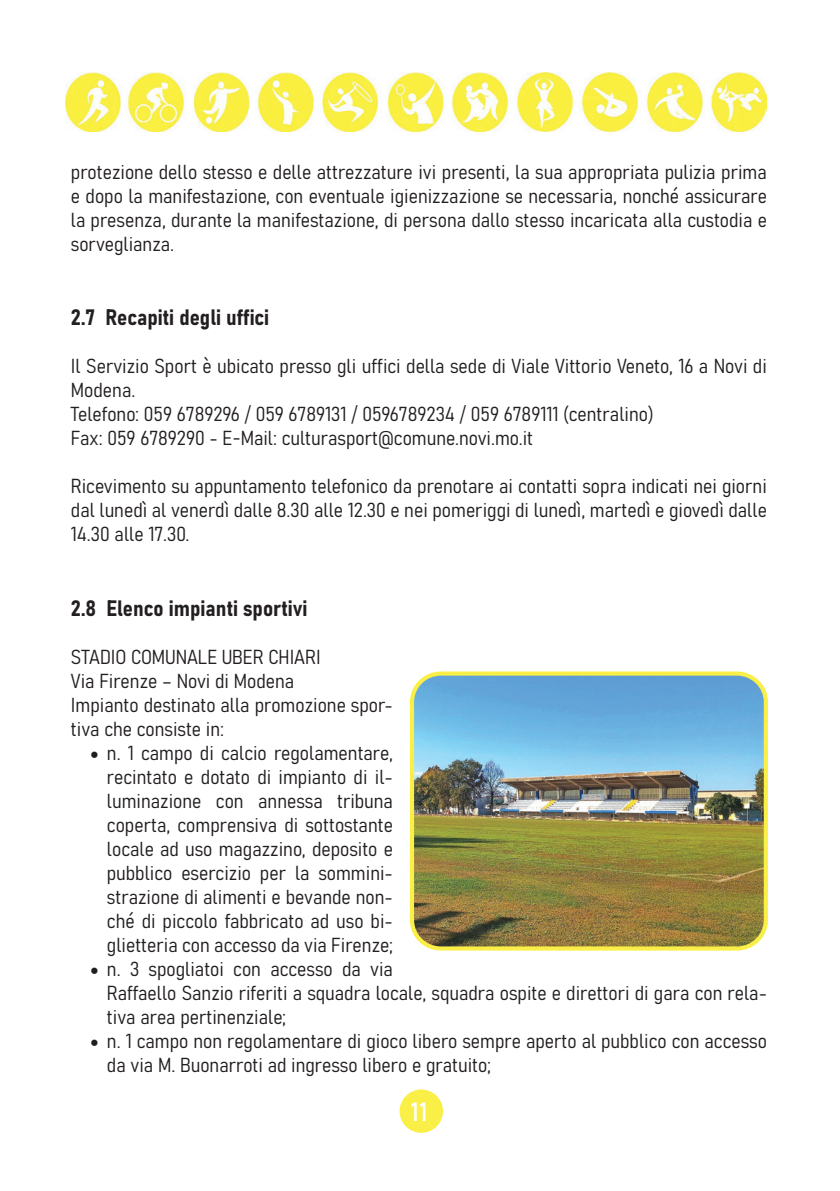
<style>
.page{position:relative;width:840px;height:1191px;background:#fff}
.page>*{position:absolute;margin:0;border:0;box-sizing:border-box;transform-origin:0 0}
.t1{font:26px "Bahnschrift";color:#fff}
.t2{font:22px "Bahnschrift";color:#231f20}
.t3{font:20px/24px "Bahnschrift";color:#231f20}
.s1{font-family:"Minion Pro";font-size:24px}
</style>
<div class="page">
<img style="left:65px;top:72px;width:701px;height:60px">
<div style="left:399px;top:1089px;width:44px;height:43px;background:#faef46;border-radius:50%"></div>
<img style="left:414px;top:676px;width:351px;height:272px">
<div style="left:409px;top:671px;width:358px;height:279px;border:4px solid #faef46;border-radius:29px"></div>
<p class="t3" style="left:71px;top:158px;width:697px;text-align:justify">protezione dello stesso e delle attrezzature ivi presenti, la sua appropriata pulizia prima e dopo la manifestazione, con eventuale igienizzazione se necessaria, nonché assicurare la presenza, durante la manifestazione, di persona dallo stesso incaricata alla custodia e sorveglianza.</p>
<p class="t2" style="left:71px;top:301px;width:200px">2.7 Recapiti degli uffici</p>
<p class="t3" style="left:71px;top:353px;width:697px">Il Servizio Sport è ubicato presso gli uffici della sede di Viale Vittorio Veneto, 16 a Novi di Modena.<br>Telefono: 059 6789296 / 059 6789131 / 0596789234 / 059 6789111 (centralino)<br>Fax: 059 6789290 - E-Mail: culturasport@comune.novi.mo.it</p>
<p class="t3" style="left:71px;top:473px;width:697px;text-align:justify">Ricevimento su appuntamento telefonico da prenotare ai contatti sopra indicati nei giorni dal lunedì al venerdì dalle 8.30 alle 12.30 e nei pomeriggi di lunedì, martedì e giovedì dalle 14.30 alle 17.30.</p>
<p class="t2" style="left:71px;top:591px;width:238px">2.8 Elenco impianti sportivi</p>
<p class="t3" style="left:71px;top:643px;width:323px">STADIO COMUNALE UBER CHIARI<br>Via Firenze – Novi di Modena<br>Impianto destinato alla promozione spor&shy;tiva che consiste in:</p>
<p class="t3" style="left:107px;top:739px;width:287px;text-align:justify;text-indent:-17px"><span class="s1">•</span> n. 1 campo di calcio regolamentare, recintato e dotato di impianto di il&shy;luminazione con annessa tribuna coperta, comprensiva di sottostante locale ad uso magazzino, deposito e pubblico esercizio per la sommini&shy;strazione di alimenti e bevande non&shy;ché di piccolo fabbricato ad uso bi&shy;glietteria con accesso da via Firenze;</p>
<p class="t3" style="left:107px;top:955px;width:661px;text-indent:-17px"><span class="s1">•</span> n. 3 spogliatoi con accesso da via<br>Raffaello Sanzio riferiti a squadra locale, squadra ospite e direttori di gara con rela&shy;tiva area pertinenziale;</p>
<p class="t3" style="left:107px;top:1027px;width:661px;text-indent:-17px"><span class="s1">•</span> n. 1 campo non regolamentare di gioco libero sempre aperto al pubblico con accesso da via M. Buonarroti ad ingresso libero e gratuito;</p>
<h1 class="t1" style="left:410px;top:1092px;width:19px">11</h1>
</div>
